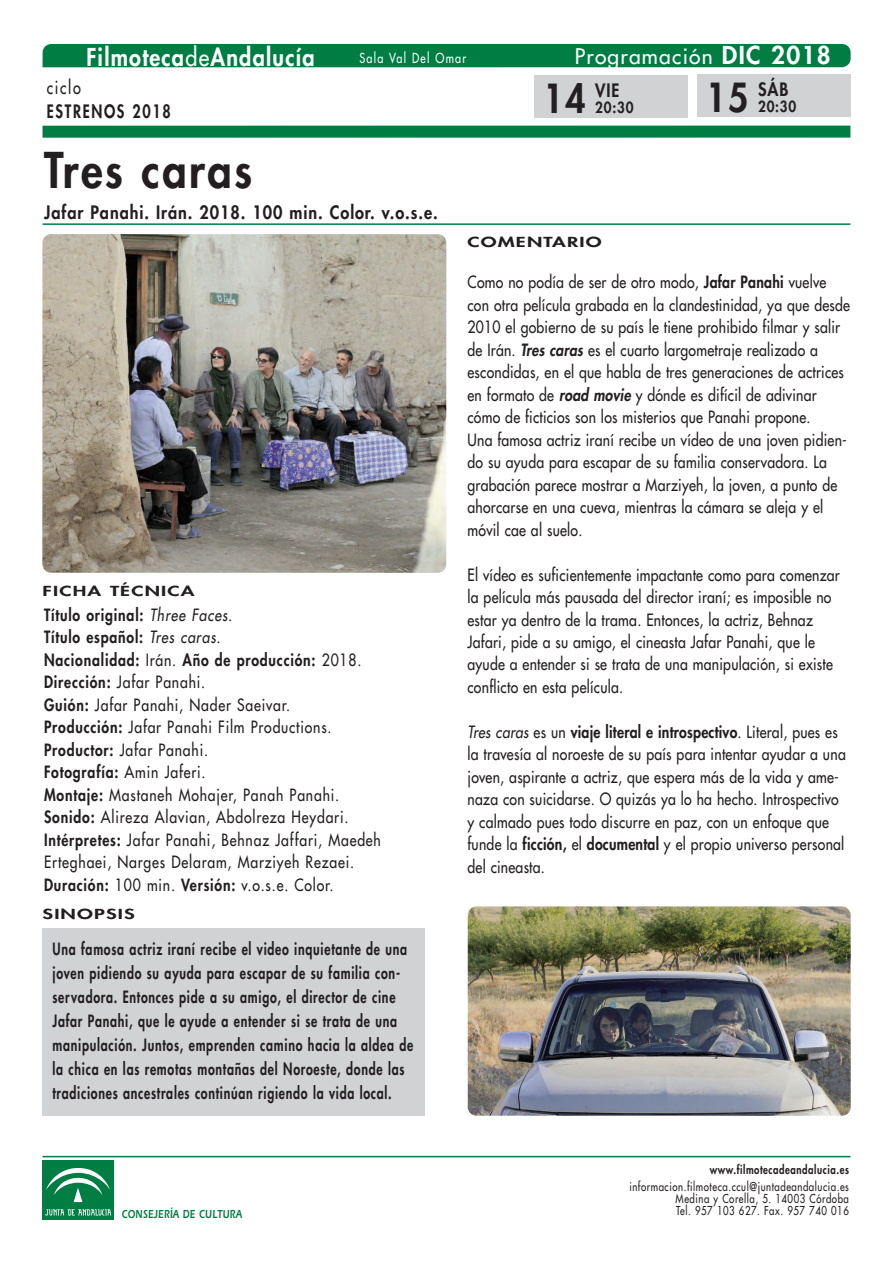
<style>
.page{position:relative;width:893px;height:1263px;background:#fff}
.page>*{position:absolute;margin:0;border:0;box-sizing:border-box;transform-origin:0 0}
.t1{font:800 48px "Futura LT";letter-spacing:.06em;color:#231f20;scale:.9 1}
.t2{font:800 39px "Futura LT";color:#231f20;scale:.9 1}
.t3{font:800 24px "Futura LT";letter-spacing:.06em;color:#fff;scale:.9 1}
.t4{font:21px "Futura LT";letter-spacing:.06em;color:#fff}
.t5{font:800 18px "Futura LT";letter-spacing:.06em;color:#231f20;scale:.9 1}
.t6{font:800 18px "Futura LT";letter-spacing:.115em;color:#231f20;scale:.8 1}
.t7{font:18px "Futura LT";letter-spacing:.115em;color:#231f20;scale:.8 1}
.t8{font:16.5px/22.5px "Futura LT";letter-spacing:.015em;color:#231f20;scale:.85 1}
.t9{font:16.5px/22.5px "Futura LT";letter-spacing:.06em;color:#231f20;scale:.85 1}
.t10{font:800 16.5px/24px "Futura LT";letter-spacing:.06em;color:#231f20;scale:.75 1}
.t11{font:800 15px "Futura LT";letter-spacing:.06em;color:#231f20;scale:.9 1}
.t12{font:800 13.5px "Futura LT";letter-spacing:.06em;color:#231f20;scale:1.5 1}
.t13{font:13.5px "Futura LT";letter-spacing:.115em;color:#fff;scale:.8 1}
.t14{font:12px/12px "Futura LT";letter-spacing:.06em;color:#231f20;text-align:right;scale:.8 1}
.t15{font:800 12px "Futura LT";letter-spacing:.06em;color:#231f20;scale:.8 1}
.t16{font:12px "Erie Black Plain";letter-spacing:.03em;color:#007d43;scale:.75 1}
.s1{font-weight:400}
.s2{font-weight:800;font-size:24px}
.s3{font-weight:800}
.s4{font-style:italic}
.s5{font-weight:800;font-style:italic}
</style>
<div class="page">
<img style="left:42px;top:234px;width:404px;height:339px;border-radius:9px">
<div style="left:43px;top:44px;width:808px;height:23px;background:#007d43"></div>
<div style="left:43px;top:126px;width:807px;height:12px;background:#007d43"></div>
<div style="left:43px;top:928px;width:382px;height:188px;background:#d1d2d4"></div>
<hr style="left:43px;top:223px;width:807px;height:2px;background:#007d43">
<hr style="left:43px;top:1156px;width:807px;height:1px;background:#007d43">
<div style="left:43px;top:1160px;width:71px;height:60px;background:#007d43"></div>
<svg style="left:45px;top:1209px;width:66px;height:6px"></svg>
<svg style="left:46px;top:1168px;width:64px;height:35px"></svg>
<div style="left:697px;top:74px;width:153px;height:43px;background:#d1d2d4"></div>
<div style="left:535px;top:75px;width:153px;height:43px;background:#d1d2d4"></div>
<img style="left:468px;top:906px;width:383px;height:210px;border-radius:9px">
<h3 class="t3" style="left:86px;top:42px;width:255px">Filmoteca<span class="s1">de</span>Andalucía</h3>
<p class="t4" style="left:575px;top:43px;width:257px">Programación <span class="s2">DIC 2018</span></p>
<p class="t13" style="left:359px;top:49px;width:135px">Sala Val Del Omar</p>
<p class="t7" style="left:47px;top:76px;width:44px">ciclo</p>
<p class="t6" style="left:47px;top:100px;width:156px">ESTRENOS 2018</p>
<h1 class="t1" style="left:44px;top:138px;width:233px">Tres caras</h1>
<p class="t5" style="left:44px;top:201px;width:439px">Jafar Panahi. Irán. 2018. 100 min. Color. v.o.s.e.</p>
<p class="t12" style="left:43px;top:582px;width:103px">FICHA TÉCNICA</p>
<p class="t9" style="left:44px;top:603px;width:398px"><span class="s3">Título original:</span> <span class="s4">Three Faces.<br></span><span class="s3">Título español:</span> <span class="s4">Tres caras.<br></span><span class="s3">Nacionalidad:</span> Irán. <span class="s3">Año de producción:</span> 2018.<br><span class="s3">Dirección:</span> Jafar Panahi.<br><span class="s3">Guión:</span> Jafar Panahi, Nader Saeivar.<br><span class="s3">Producción:</span> Jafar Panahi Film Productions.<br><span class="s3">Productor:</span> Jafar Panahi.<br><span class="s3">Fotografía:</span> Amin Jaferi.<br><span class="s3">Montaje:</span> Mastaneh Mohajer, Panah Panahi.<br><span class="s3">Sonido:</span> Alireza Alavian, Abdolreza Heydari.<br><span class="s3">Intérpretes:</span> Jafar Panahi, Behnaz Jaffari, Maedeh Erteghaei, Narges Delaram, Marziyeh Rezaei.<br><span class="s3">Duración:</span> 100 min. <span class="s3">Versión:</span> v.o.s.e. Color.</p>
<p class="t12" style="left:43px;top:905px;width:63px">SINOPSIS</p>
<p class="t10" style="left:53px;top:936px;width:483px">Una famosa actriz iraní recibe el video inquietante de una joven pidiendo su ayuda para escapar de su familia con&shy;servadora. Entonces pide a su amigo, el director de cine Jafar Panahi, que le ayude a entender si se trata de una manipulación. Juntos, emprenden camino hacia la aldea de la chica en las remotas montañas del Noroeste, donde las tradiciones ancestrales continúan rigiendo la vida local.</p>
<h2 class="t2" style="left:543px;top:72px;width:49px">14</h2>
<p class="t5" style="left:595px;top:78px;width:28px">VIE</p>
<p class="t11" style="left:595px;top:97px;width:44px">20:30</p>
<h2 class="t2" style="left:706px;top:72px;width:49px">15</h2>
<p class="t5" style="left:758px;top:77px;width:35px">SÁB</p>
<p class="t11" style="left:758px;top:96px;width:44px">20:30</p>
<p class="t12" style="left:467px;top:233px;width:91px">COMENTARIO</p>
<p class="t8" style="left:467px;top:271px;width:451px">Como no podía de ser de otro modo, <span class="s3">Jafar Panahi</span> vuelve con otra película grabada en la clandestinidad, ya que desde 2010 el gobierno de su país le tiene prohibido filmar y salir de Irán. <span class="s5">Tres caras</span> es el cuarto largometraje realizado a escondidas, en el que habla de tres generaciones de actrices en formato de <span class="s5">road movie</span> y dónde es difícil de adivinar cómo de ficticios son los misterios que Panahi propone.<br>Una famosa actriz iraní recibe un vídeo de una joven pidien&shy;do su ayuda para escapar de su familia conservadora. La grabación parece mostrar a Marziyeh, la joven, a punto de ahorcarse en una cueva, mientras la cámara se aleja y el móvil cae al suelo.</p>
<p class="t8" style="left:467px;top:563px;width:440px">El vídeo es suficientemente impactante como para comenzar la película más pausada del director iraní; es imposible no estar ya dentro de la trama. Entonces, la actriz, Behnaz Jafari, pide a su amigo, el cineasta Jafar Panahi, que le ayude a entender si se trata de una manipulación, si existe conflicto en esta película.</p>
<p class="t8" style="left:468px;top:720px;width:446px"><span class="s4">Tres caras</span> es un <span class="s3">viaje literal e introspectivo</span>. Literal, pues es la travesía al noroeste de su país para intentar ayudar a una joven, aspirante a actriz, que espera más de la vida y ame&shy;naza con suicidarse. O quizás ya lo ha hecho. Introspectivo y calmado pues todo discurre en paz, con un enfoque que funde la <span class="s3">ficción,</span> el <span class="s3">documental</span> y el propio universo personal del cineasta.</p>
<p class="t15" style="left:710px;top:1162px;width:176px">www.filmotecadeandalucia.es</p>
<p class="t14" style="left:629px;top:1180px;width:276px">informacion.filmoteca.ccul@juntadeandalucia.es<br>Medina y Corella, 5. 14003 Córdoba</p>
<p class="t16" style="left:122px;top:1206px;width:162px">CONSEJERÍA DE CULTURA</p>
<p class="t14" style="left:676px;top:1204px;width:217px">Tel. 957 103 627. Fax. 957 740 016</p>
</div>
